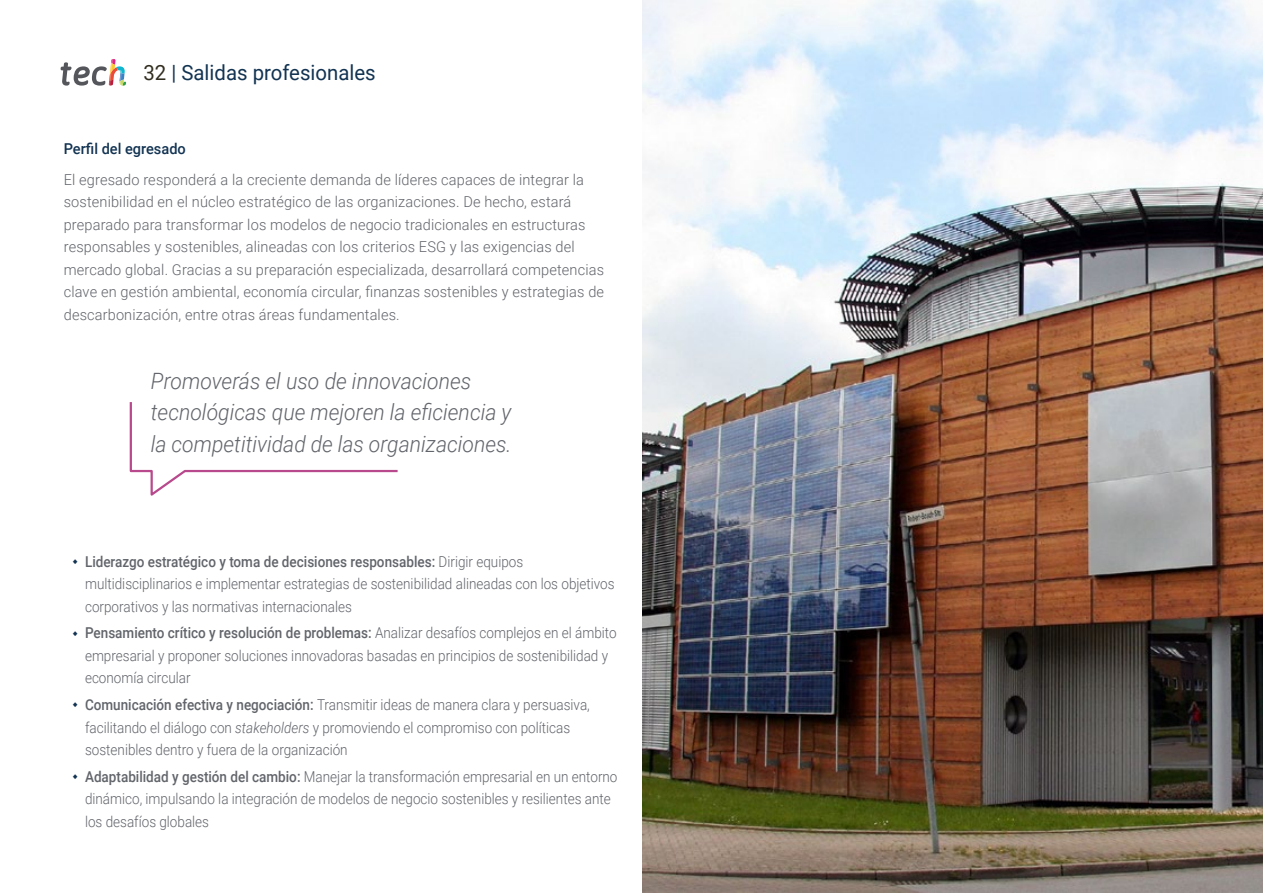
<style>
.page{position:relative;width:1263px;height:893px;background:#fff}
.page>*{position:absolute;margin:0;border:0;box-sizing:border-box;transform-origin:0 0}
.t1{font:italic 300 22.5px/31.5px "Roboto";color:#61646a;scale:.94 1}
.t2{font:21px "Roboto";color:#123352}
.t3{font:300 15px/22.5px "Roboto";color:#61646a;scale:.9 1}
.t4{font:300 15px/22.5px "Roboto";color:#61646a}
.t5{font:500 15px "Roboto";color:#123352}
.s1{color:#312e20}
.s2{font-weight:500}
.s3{font-style:italic}
</style>
<div class="page">
<svg style="left:61px;top:59px;width:65px;height:27px"></svg>
<svg style="left:129px;top:402px;width:269px;height:94px"></svg>
<img style="left:642px;top:0;width:621px;height:893px">
<h2 class="t2" style="left:144px;top:57px;width:234px"><span class="s1">32</span> | Salidas profesionales</h2>
<p class="t5" style="left:64px;top:138px;width:124px">Perfil del egresado</p>
<p class="t4" style="left:64px;top:168px;width:542px">El egresado responderá a la creciente demanda de líderes capaces de integrar la sostenibilidad en el núcleo estratégico de las organizaciones. De hecho, estará preparado para transformar los modelos de negocio tradicionales en estructuras responsables y sostenibles, alineadas con los criterios ESG y las exigencias del mercado global. Gracias a su preparación especializada, desarrollará competencias clave en gestión ambiental, economía circular, finanzas sostenibles y estrategias de descarbonización, entre otras áreas fundamentales.</p>
<h1 class="t1" style="left:151px;top:364px;width:385px">Promoverás el uso de innovaciones tecnológicas que mejoren la eficiencia y la competitividad de las organizaciones.</h1>
<p class="t3" style="left:85px;top:549px;width:590px"><span class="s2">Liderazgo estratégico y toma de decisiones responsables:</span> Dirigir equipos multidisciplinarios e implementar estrategias de sostenibilidad alineadas con los objetivos corporativos y las normativas internacionales</p>
<p class="t3" style="left:85px;top:621px;width:592px"><span class="s2">Pensamiento crítico y resolución de problemas:</span> Analizar desafíos complejos en el ámbito empresarial y proponer soluciones innovadoras basadas en principios de sostenibilidad y economía circular</p>
<p class="t3" style="left:85px;top:693px;width:562px"><span class="s2">Comunicación efectiva y negociación:</span> Transmitir ideas de manera clara y persuasiva, facilitando el diálogo con <span class="s3">stakeholders</span> y promoviendo el compromiso con políticas sostenibles dentro y fuera de la organización</p>
<p class="t3" style="left:85px;top:765px;width:593px"><span class="s2">Adaptabilidad y gestión del cambio:</span> Manejar la transformación empresarial en un entorno dinámico, impulsando la integración de modelos de negocio sostenibles y resilientes ante los desafíos globales</p>
</div>
